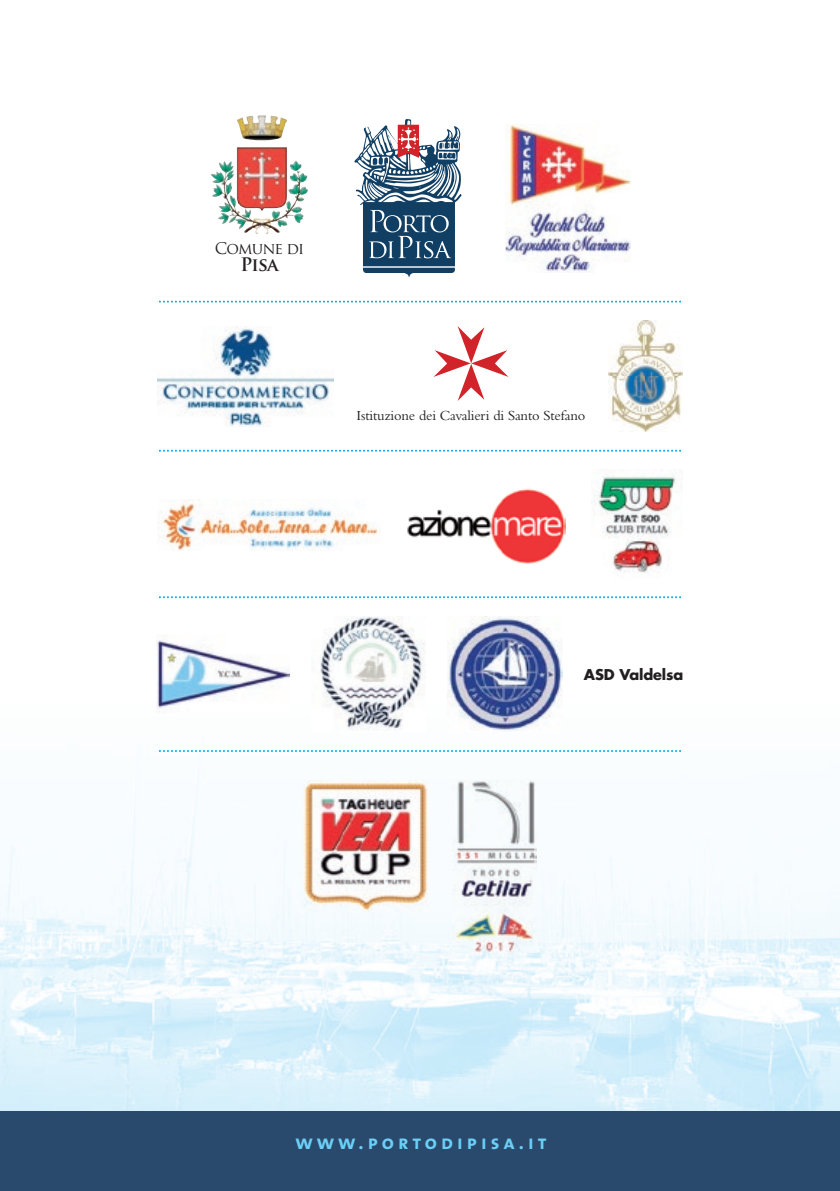
<style>
.page{position:relative;width:840px;height:1191px;background:#fff}
.page>*{position:absolute;margin:0;border:0;box-sizing:border-box;transform-origin:0 0}
.t1{font:20px "The Sans Bold Caps";letter-spacing:.2em;color:#6bcff6}
.t2{font:700 18.2px "Trajan Pro";color:#231f20}
.t3{font:15.6px "Trajan Pro";letter-spacing:-.06em;color:#231f20}
.t4{font:14.4px "Bembo";letter-spacing:-.01em;color:#231f20}
.t5{font:700 14.4px "Futura";letter-spacing:-.01em;color:#231f20}
</style>
<div class="page">
<img style="left:0;top:691px;width:839px;height:420px">
<div style="left:0;top:1111px;width:839px;height:80px;background:#2a4a6d"></div>
<img style="left:452px;top:780px;width:84px;height:172px">
<img style="left:303px;top:780px;width:124px;height:132px">
<svg style="left:159px;top:301px;width:521px;height:2px"></svg>
<svg style="left:159px;top:450px;width:521px;height:2px"></svg>
<svg style="left:159px;top:596px;width:521px;height:2px"></svg>
<img style="left:505px;top:125px;width:125px;height:147px">
<img style="left:236px;top:115px;width:62px;height:106px">
<svg style="left:354px;top:119px;width:107px;height:159px"></svg>
<img style="left:591px;top:475px;width:90px;height:98px">
<img style="left:157px;top:499px;width:222px;height:52px">
<img style="left:407px;top:488px;width:157px;height:75px">
<img style="left:158px;top:326px;width:176px;height:100px">
<img style="left:608px;top:321px;width:73px;height:111px">
<svg style="left:433px;top:326px;width:75px;height:75px"></svg>
<img style="left:157px;top:640px;width:132px;height:74px">
<img style="left:447px;top:616px;width:115px;height:116px">
<img style="left:311px;top:616px;width:114px;height:116px">
<svg style="left:159px;top:750px;width:521px;height:2px"></svg>
<p class="t3" style="left:215px;top:239px;width:91px">COMUNE DI</p>
<p class="t2" style="left:240px;top:253px;width:39px">Pisa</p>
<p class="t4" style="left:356px;top:407px;width:230px">Istituzione dei Cavalieri di Santo Stefano</p>
<p class="t5" style="left:583px;top:664px;width:101px">ASD Valdelsa</p>
<h1 class="t1" style="left:295px;top:1125px;width:252px">www.portodipisa.it</h1>
</div>
